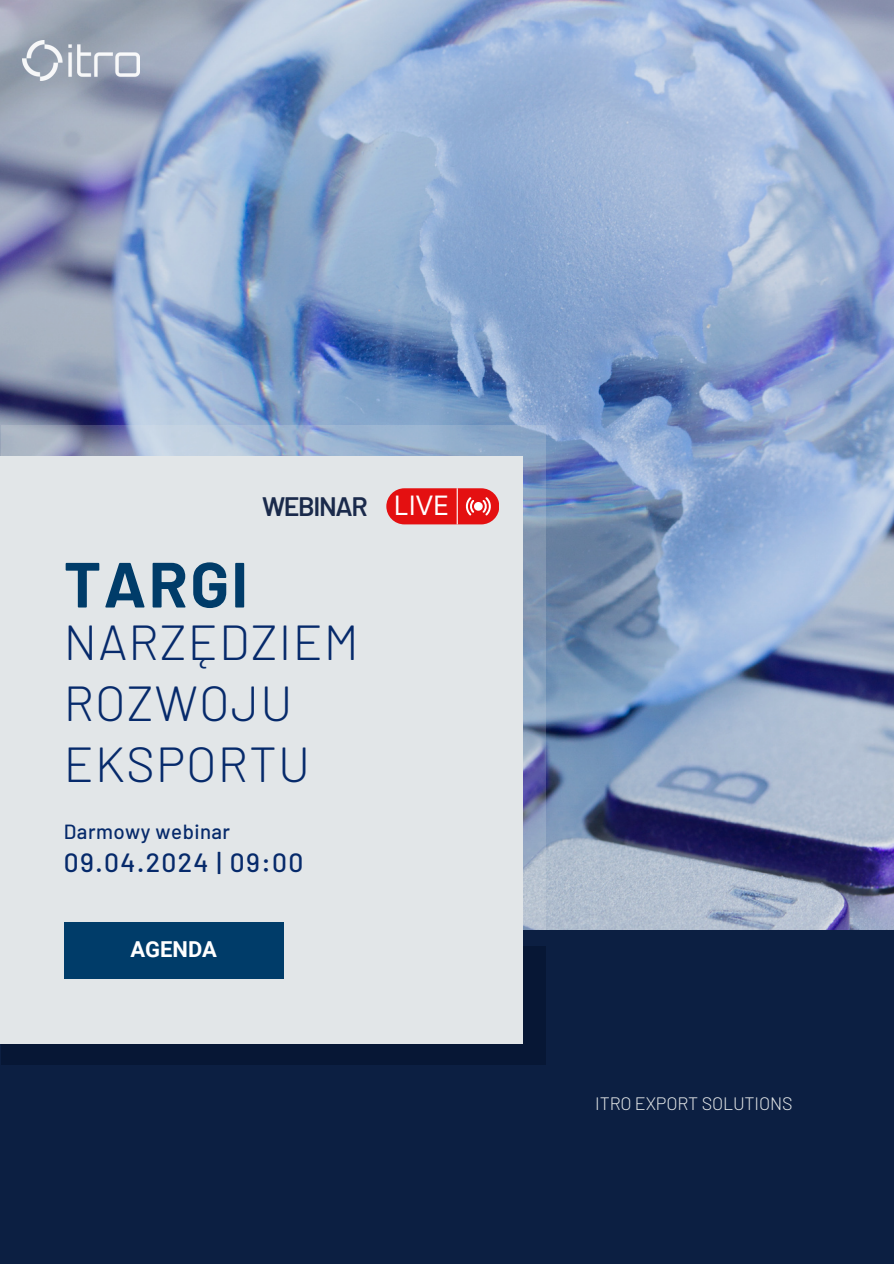
<style>
.page{position:relative;width:894px;height:1264px;background:#fff}
.page>*{position:absolute;margin:0;border:0;box-sizing:border-box;transform-origin:0 0}
.t1{font:700 63.75px "Barlow";letter-spacing:.035em;color:#003c69}
.t2{font:300 49.05px/60.8px "Barlow";letter-spacing:.025em;color:#062a6b}
.t3{font:600 26.7px "Barlow";letter-spacing:-.05em;color:#1a2a4b}
.t4{font:26.7px "Inter";color:#fff}
.t5{font:500 26.25px "Barlow";letter-spacing:.055em;color:#062a6b}
.t6{font:700 21.9px "Roboto";color:#fff}
.t7{font:500 20.4px "Barlow";letter-spacing:.025em;color:#062a6b}
.t8{font:300 18px "Barlow";letter-spacing:-.01em;color:#e4e7e8}
</style>
<div class="page">
<div style="left:0;top:0;width:893px;height:1263px;background:#0c1f42"></div>
<img style="left:0;top:0;width:893px;height:929px">
<svg style="left:1px;top:425px;width:544px;height:504px;background:#96a8c5"></svg>
<div style="left:1px;top:946px;width:544px;height:119px;background:#071735"></div>
<div style="left:0;top:456px;width:522px;height:587px;background:#e2e6e8"></div>
<img style="left:22px;top:40px;width:117px;height:41px">
<div style="left:64px;top:922px;width:219px;height:57px;background:#003c69"></div>
<div style="left:386px;top:488px;width:113px;height:36px;background:#e41011;border-radius:18px"></div>
<svg style="left:465px;top:497px;width:26px;height:18px"></svg>
<hr style="left:456px;top:488px;width:1px;height:36px;background:#fff">
<p class="t3" style="left:262px;top:489px;width:107px">WEBINAR</p>
<h4 class="t4" style="left:394px;top:489px;width:57px">LIVE</h4>
<h1 class="t1" style="left:64px;top:543px;width:186px">TARGI</h1>
<h2 class="t2" style="left:64px;top:610px;width:296px">NARZĘDZIEM<br>ROZWOJU<br>EKSPORTU</h2>
<p class="t7" style="left:64px;top:818px;width:168px">Darmowy webinar</p>
<h5 class="t5" style="left:64px;top:845px;width:241px">09.04.2024 | 09:00</h5>
<h3 class="t6" style="left:130px;top:936px;width:88px">AGENDA</h3>
<p class="t8" style="left:595px;top:1091px;width:199px">ITRO EXPORT SOLUTIONS</p>
</div>
